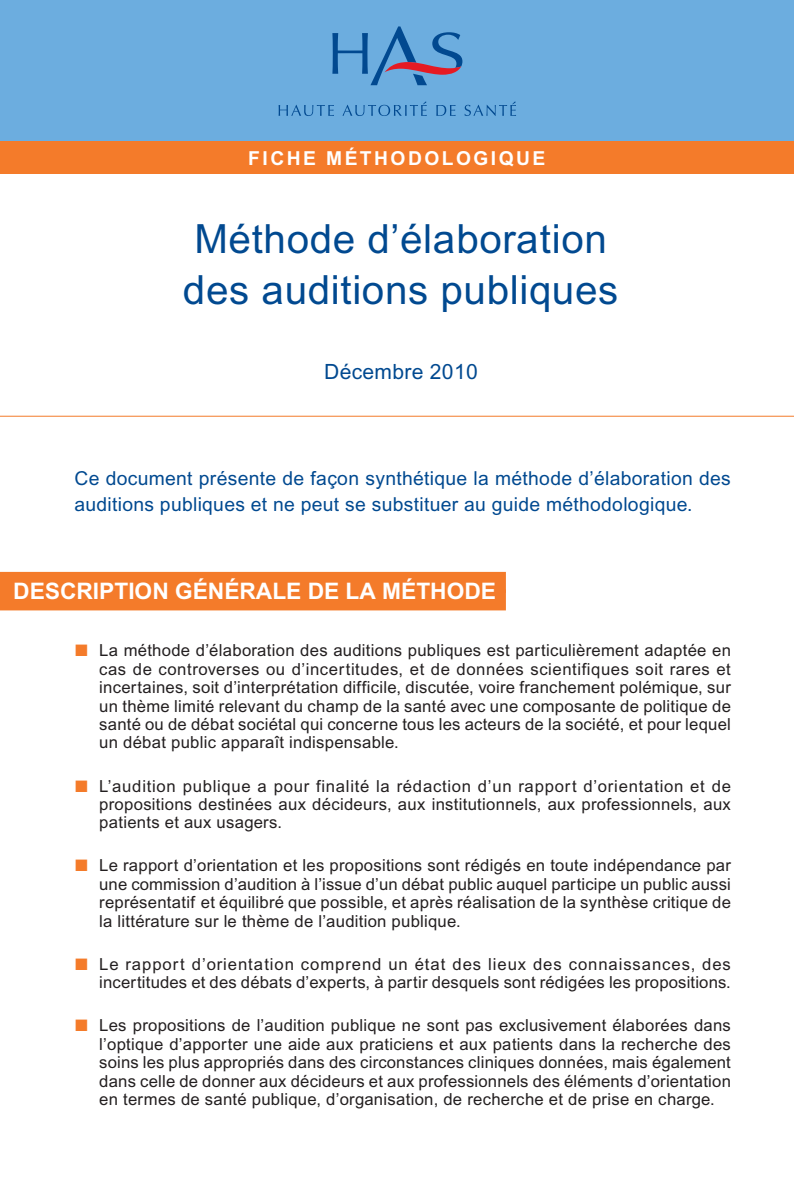
<style>
.page{position:relative;width:794px;height:1191px;background:#fff}
.page>*{position:absolute;margin:0;border:0;box-sizing:border-box;transform-origin:0 0}
.t1{font:40.25px/50.8px "Arial";letter-spacing:.015em;color:#014990}
.t2{font:700 22.75px "Arial";color:#fff}
.t3{font:21px "Arial";letter-spacing:.015em;color:#014990}
.t4{font:19.25px/26.2px "Arial";letter-spacing:.015em;color:#014990}
.t5{font:700 19.25px "Arial";letter-spacing:.13em;color:#fff}
.t6{font:16.62px/18.4px "Arial";letter-spacing:.015em;color:#231f20;text-align:justify}
</style>
<div class="page">
<hr style="left:0;top:416px;width:794px;height:1px;background:#f47b2a">
<div style="left:0;top:0;width:794px;height:171px;background:#6caddf"></div>
<svg style="left:278px;top:105px;width:56px;height:11px"></svg>
<svg style="left:342px;top:102px;width:85px;height:14px"></svg>
<svg style="left:436px;top:105px;width:19px;height:11px"></svg>
<svg style="left:464px;top:102px;width:52px;height:14px"></svg>
<svg style="left:332px;top:26px;width:130px;height:59px"></svg>
<div style="left:0;top:141px;width:794px;height:33px;background:#f47b2a"></div>
<div style="left:0;top:572px;width:506px;height:21px;background:#f47b2a"></div>
<div style="left:0;top:589px;width:506px;height:21px;background:#f47b2a"></div>
<p class="t5" style="left:248px;top:151px;width:298px">FICHE MÉTHODOLOGIQUE</p>
<h1 class="t1" style="left:183px;top:217px;width:437px">Méthode d’élaboration des auditions publiques</h1>
<p class="t3" style="left:324px;top:364px;width:155px">Décembre 2010</p>
<p class="t4" style="left:74px;top:467px;width:658px">Ce document présente de façon synthétique la méthode d’élaboration des auditions publiques et ne peut se substituer au guide méthodologique.</p>
<h2 class="t2" style="left:13px;top:583px;width:484px">DESCRIPTION GÉNÉRALE DE LA MÉTHODE</h2>
<p class="t6" style="left:99px;top:643px;width:633px">La méthode d’élaboration des auditions publiques est particulièrement adaptée en cas de controverses ou d’incertitudes, et de données scientifiques soit rares et incertaines, soit d’interprétation difficile, discutée, voire franchement polémique, sur un thème limité relevant du champ de la santé avec une composante de politique de santé ou de débat sociétal qui concerne tous les acteurs de la société, et pour lequel un débat public apparaît indispensable.</p>
<p class="t6" style="left:99px;top:778px;width:633px">L’audition publique a pour finalité la rédaction d’un rapport d’orientation et de propositions destinées aux décideurs, aux institutionnels, aux professionnels, aux patients et aux usagers.</p>
<p class="t6" style="left:99px;top:858px;width:633px">Le rapport d’orientation et les propositions sont rédigés en toute indépendance par une commission d’audition à l’issue d’un débat public auquel participe un public aussi représentatif et équilibré que possible, et après réalisation de la synthèse critique de la littérature sur le thème de l’audition publique.</p>
<p class="t6" style="left:99px;top:956px;width:633px">Le rapport d’orientation comprend un état des lieux des connaissances, des incertitudes et des débats d’experts, à partir desquels sont rédigées les propositions.</p>
<p class="t6" style="left:99px;top:1018px;width:633px">Les propositions de l’audition publique ne sont pas exclusivement élaborées dans l’optique d’apporter une aide aux praticiens et aux patients dans la recherche des soins les plus appropriés dans des circonstances cliniques données, mais également dans celle de donner aux décideurs et aux professionnels des éléments d’orientation en termes de santé publique, d’organisation, de recherche et de prise en charge.</p>
</div>
